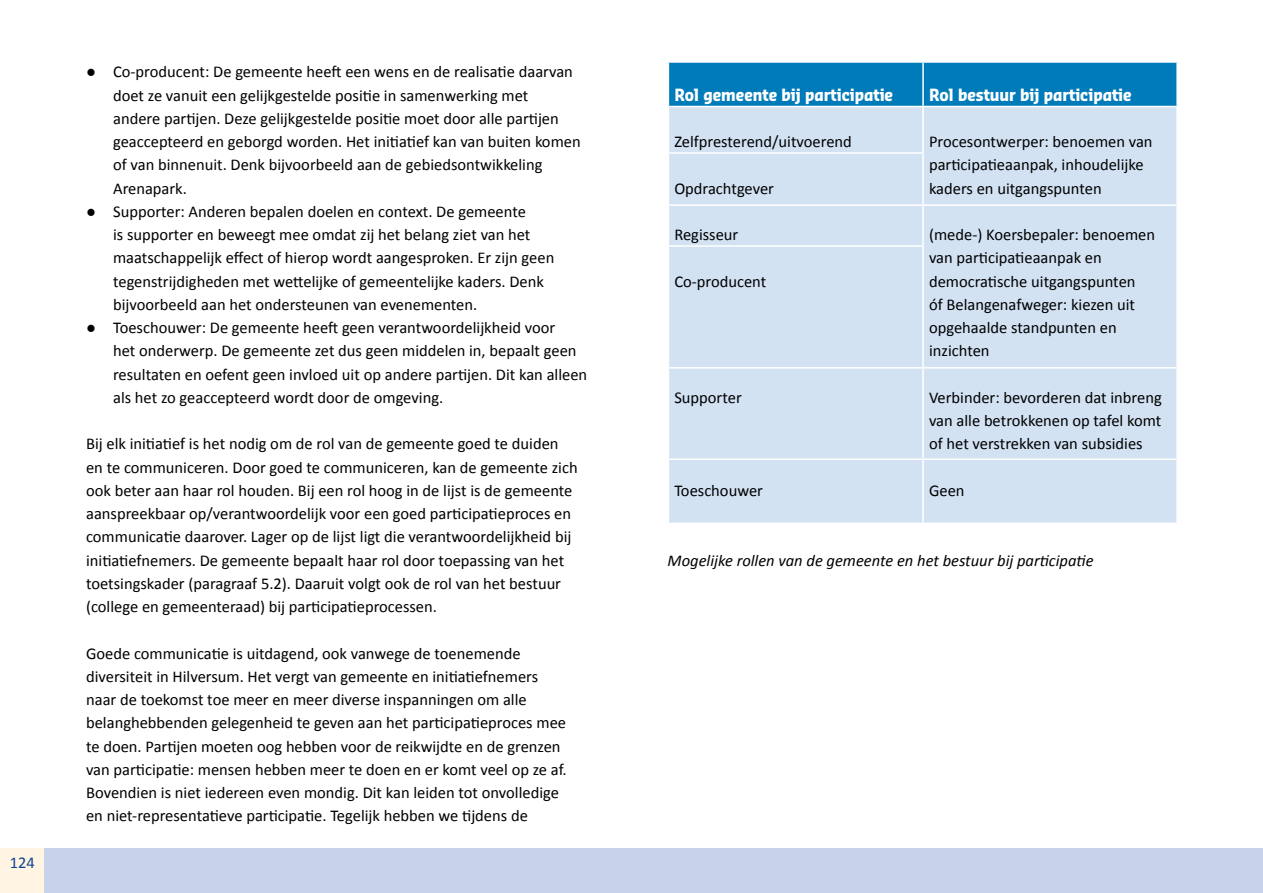
<style>
.page{position:relative;width:1263px;height:893px;background:#fff}
.page>*{position:absolute;margin:0;border:0;box-sizing:border-box;transform-origin:0 0}
.Broodtekst{font:16.5px/23.2px "Calibri";color:#000}
.tabel_body{font:16.5px/23.2px "Calibri";color:#000}
.t1{font:italic 16.5px "Calibri";color:#000}
.tabel_koprij{font:700 16.5px "Sansa Con Pro";color:#fff}
.t2{font:16.5px "Calibri";color:#134395}
</style>
<div class="page">
<div style="left:0;top:848px;width:45px;height:45px;background:#fff5e2"></div>
<div style="left:45px;top:848px;width:1218px;height:45px;background:#c7d3ea"></div>
<div style="left:669px;top:63px;width:507px;height:43px;background:#007bba"></div>
<div style="left:669px;top:107px;width:507px;height:416px;background:#d2e2f3"></div>
<hr style="left:922px;top:63px;width:2px;height:43px;background:#fff">
<hr style="left:922px;top:460px;width:2px;height:63px;background:#fff">
<hr style="left:922px;top:107px;width:2px;height:45px;background:#fff">
<hr style="left:922px;top:154px;width:2px;height:50px;background:#fff">
<hr style="left:923px;top:204px;width:255px;height:2px;background:#fff">
<hr style="left:922px;top:206px;width:2px;height:39px;background:#fff">
<hr style="left:922px;top:247px;width:2px;height:120px;background:#fff">
<hr style="left:923px;top:367px;width:255px;height:2px;background:#fff">
<hr style="left:668px;top:152px;width:256px;height:2px;background:#fff">
<hr style="left:668px;top:367px;width:255px;height:2px;background:#fff">
<hr style="left:922px;top:369px;width:2px;height:89px;background:#fff">
<hr style="left:668px;top:458px;width:255px;height:2px;background:#fff">
<hr style="left:668px;top:204px;width:255px;height:2px;background:#fff">
<hr style="left:668px;top:245px;width:256px;height:2px;background:#fff">
<hr style="left:923px;top:458px;width:255px;height:2px;background:#fff">
<p class="t2" style="left:10px;top:851px;width:27px">124</p>
<p class="Broodtekst" style="left:113px;top:60px;width:469px;text-indent:-27px">● Co-producent: De gemeente heeft een wens en de realisatie daarvan doet ze vanuit een gelijkgestelde positie in samenwerking met<br>andere partijen. Deze gelijkgestelde positie moet door alle partijen geaccepteerd en geborgd worden. Het initiatief kan van buiten komen of van binnenuit. Denk bijvoorbeeld aan de gebiedsontwikkeling Arenapark.</p>
<p class="Broodtekst" style="left:113px;top:199px;width:443px;text-indent:-27px">● Supporter: Anderen bepalen doelen en context. De gemeente<br>is supporter en beweegt mee omdat zij het belang ziet van het maatschappelijk effect of hierop wordt aangesproken. Er zijn geen tegenstrijdigheden met wettelijke of gemeentelijke kaders. Denk bijvoorbeeld aan het ondersteunen van evenementen.</p>
<p class="Broodtekst" style="left:113px;top:315px;width:476px;text-indent:-27px">● Toeschouwer: De gemeente heeft geen verantwoordelijkheid voor<br>het onderwerp. De gemeente zet dus geen middelen in, bepaalt geen resultaten en oefent geen invloed uit op andere partijen. Dit kan alleen als het zo geaccepteerd wordt door de omgeving.</p>
<p class="Broodtekst" style="left:86px;top:432px;width:493px">Bij elk initiatief is het nodig om de rol van de gemeente goed te duiden en te communiceren. Door goed te communiceren, kan de gemeente zich ook beter aan haar rol houden. Bij een rol hoog in de lijst is de gemeente aanspreekbaar op/verantwoordelijk voor een goed participatieproces en communicatie daarover. Lager op de lijst ligt die verantwoordelijkheid bij initiatiefnemers. De gemeente bepaalt haar rol door toepassing van het toetsingskader (paragraaf 5.2). Daaruit volgt ook de rol van het bestuur (college en gemeenteraad) bij participatieprocessen.</p>
<p class="Broodtekst" style="left:86px;top:641px;width:482px">Goede communicatie is uitdagend, ook vanwege de toenemende diversiteit in Hilversum. Het vergt van gemeente en initiatiefnemers naar de toekomst toe meer en meer diverse inspanningen om alle belanghebbenden gelegenheid te geven aan het participatieproces mee te doen. Partijen moeten oog hebben voor de reikwijdte en de grenzen van participatie: mensen hebben meer te doen en er komt veel op ze af.<br>Bovendien is niet iedereen even mondig. Dit kan leiden tot onvolledige en niet-representatieve participatie. Tegelijk hebben we tijdens de</p>
<p class="tabel_koprij" style="left:674px;top:83px;width:220px">Rol gemeente bij participatie</p>
<p class="tabel_koprij" style="left:929px;top:83px;width:204px">Rol bestuur bij participatie</p>
<p class="tabel_body" style="left:674px;top:129px;width:179px">Zelfpresterend/uitvoerend</p>
<p class="tabel_body" style="left:929px;top:129px;width:225px">Procesontwerper: benoemen van participatieaanpak, inhoudelijke</p>
<p class="tabel_body" style="left:674px;top:176px;width:101px">Opdrachtgever</p>
<p class="tabel_body" style="left:929px;top:176px;width:174px">kaders en uitgangspunten</p>
<p class="tabel_body" style="left:674px;top:222px;width:65px">Regisseur</p>
<p class="tabel_body" style="left:929px;top:222px;width:228px">(mede-) Koersbepaler: benoemen van participatieaanpak en democratische uitgangspunten<br>óf Belangenafweger: kiezen uit opgehaalde standpunten en inzichten</p>
<p class="tabel_body" style="left:674px;top:269px;width:93px">Co-producent</p>
<p class="tabel_body" style="left:674px;top:385px;width:69px">Supporter</p>
<p class="tabel_body" style="left:929px;top:385px;width:234px;text-align:justify">Verbinder: bevorderen dat inbreng van alle betrokkenen op tafel komt of het verstrekken van subsidies</p>
<p class="tabel_body" style="left:674px;top:478px;width:90px">Toeschouwer</p>
<p class="tabel_body" style="left:929px;top:478px;width:37px">Geen</p>
<p class="t1" style="left:668px;top:549px;width:427px">Mogelijke rollen van de gemeente en het bestuur bij participatie</p>
</div>
